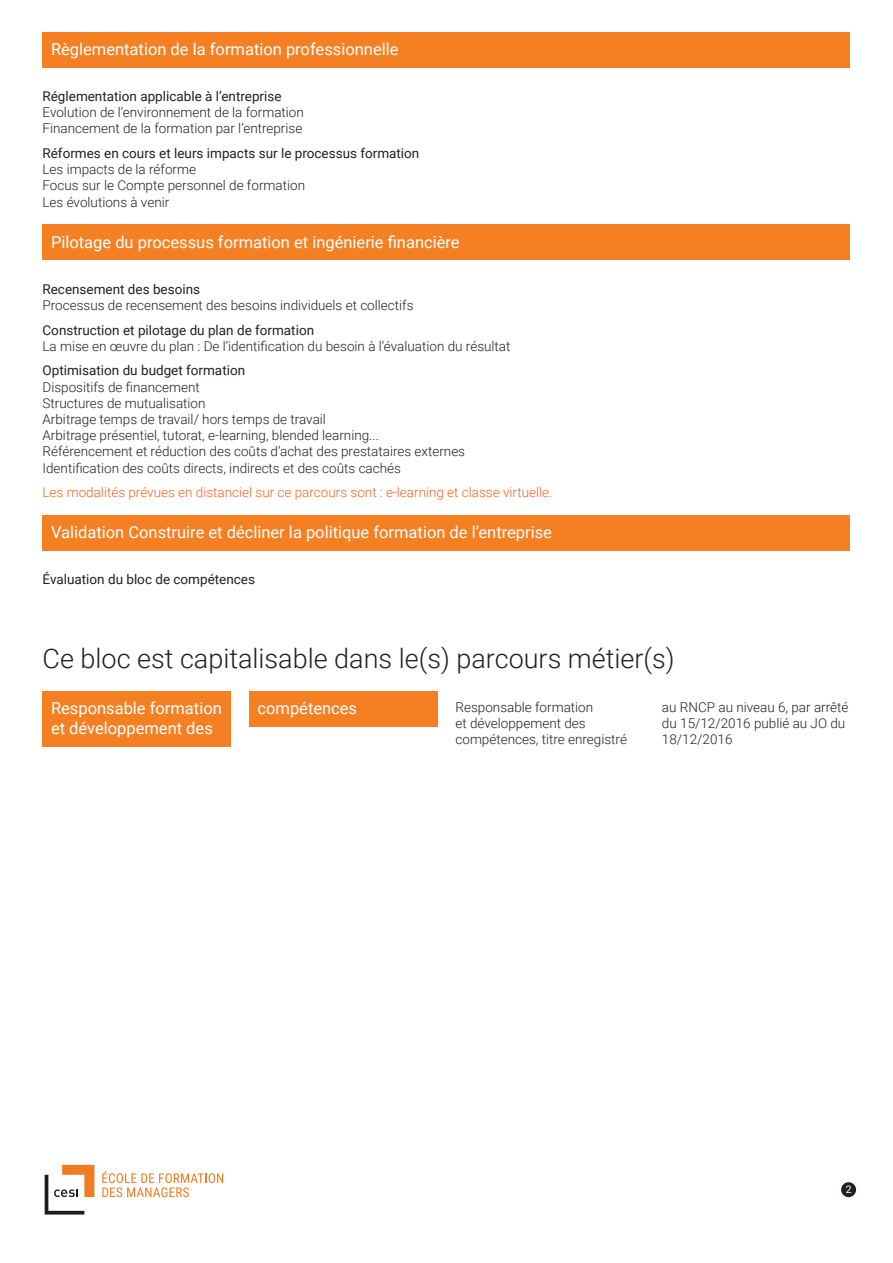
<style>
.page{position:relative;width:893px;height:1263px;background:#fff}
.page>*{position:absolute;margin:0;border:0;box-sizing:border-box;transform-origin:0 0}
.t1{font:300 27px "Roboto";color:#231f20}
.t2{font:16.5px/19.8px "Roboto";color:#fff}
.t3{font:300 13.5px/16.2px "Roboto";color:#231f20}
.t4{font:13.5px "Roboto";color:#231f20}
.t5{font:300 13.5px "Roboto";color:#f26221}
.t6{font:10.5px "Roboto";color:#fff}
</style>
<div class="page">
<div style="left:841px;top:1182px;width:15px;height:15px;background:#231f20;border-radius:50%"></div>
<svg style="left:45px;top:1165px;width:49px;height:49px"></svg>
<svg style="left:102px;top:1171px;width:121px;height:26px"></svg>
<div style="left:43px;top:32px;width:807px;height:36px;background:#f58023"></div>
<div style="left:43px;top:225px;width:807px;height:35px;background:#f58023"></div>
<div style="left:43px;top:515px;width:807px;height:36px;background:#f58023"></div>
<div style="left:43px;top:691px;width:188px;height:56px;background:#f58023"></div>
<div style="left:249px;top:691px;width:188px;height:36px;background:#f58023"></div>
<p class="t2" style="left:51px;top:39px;width:349px">Règlementation de la formation professionnelle</p>
<p class="t4" style="left:43px;top:87px;width:241px">Réglementation applicable à l’entreprise</p>
<p class="t3" style="left:43px;top:104px;width:263px">Evolution de l’environnement de la formation<br>Financement de la formation par l’entreprise</p>
<p class="t4" style="left:43px;top:144px;width:378px">Réformes en cours et leurs impacts sur le processus formation</p>
<p class="t3" style="left:43px;top:161px;width:264px">Les impacts de la réforme<br>Focus sur le Compte personnel de formation<br>Les évolutions à venir</p>
<p class="t2" style="left:51px;top:231px;width:410px">Pilotage du processus formation et ingénierie financière</p>
<p class="t4" style="left:43px;top:279px;width:159px">Recensement des besoins</p>
<p class="t3" style="left:43px;top:296px;width:372px">Processus de recensement des besoins individuels et collectifs</p>
<p class="t4" style="left:43px;top:320px;width:273px">Construction et pilotage du plan de formation</p>
<p class="t3" style="left:43px;top:337px;width:469px">La mise en œuvre du plan : De l’identification du besoin à l’évaluation du résultat</p>
<p class="t4" style="left:43px;top:361px;width:204px">Optimisation du budget formation</p>
<p class="t3" style="left:43px;top:378px;width:424px">Dispositifs de financement<br>Structures de mutualisation<br>Arbitrage temps de travail/ hors temps de travail<br>Arbitrage présentiel, tutorat, e-learning, blended learning...<br>Référencement et réduction des coûts d’achat des prestataires externes Identification des coûts directs, indirects et des coûts cachés</p>
<p class="t5" style="left:43px;top:483px;width:511px">Les modalités prévues en distanciel sur ce parcours sont : e-learning et classe virtuelle.</p>
<p class="t2" style="left:51px;top:522px;width:502px">Validation Construire et décliner la politique formation de l’entreprise</p>
<p class="t4" style="left:43px;top:570px;width:214px">Évaluation du bloc de compétences</p>
<h1 class="t1" style="left:43px;top:639px;width:634px">Ce bloc est capitalisable dans le(s) parcours métier(s)</h1>
<p class="t2" style="left:51px;top:698px;width:172px">Responsable formation et développement des</p>
<p class="t2" style="left:257px;top:698px;width:101px">compétences</p>
<p class="t3" style="left:455px;top:698px;width:173px">Responsable formation<br>et développement des compétences, titre enregistré</p>
<p class="t3" style="left:662px;top:698px;width:188px">au RNCP au niveau 6, par arrêté du 15/12/2016 publié au JO du<br>18/12/2016</p>
<p class="t6" style="left:846px;top:1182px;width:7px">2</p>
</div>
